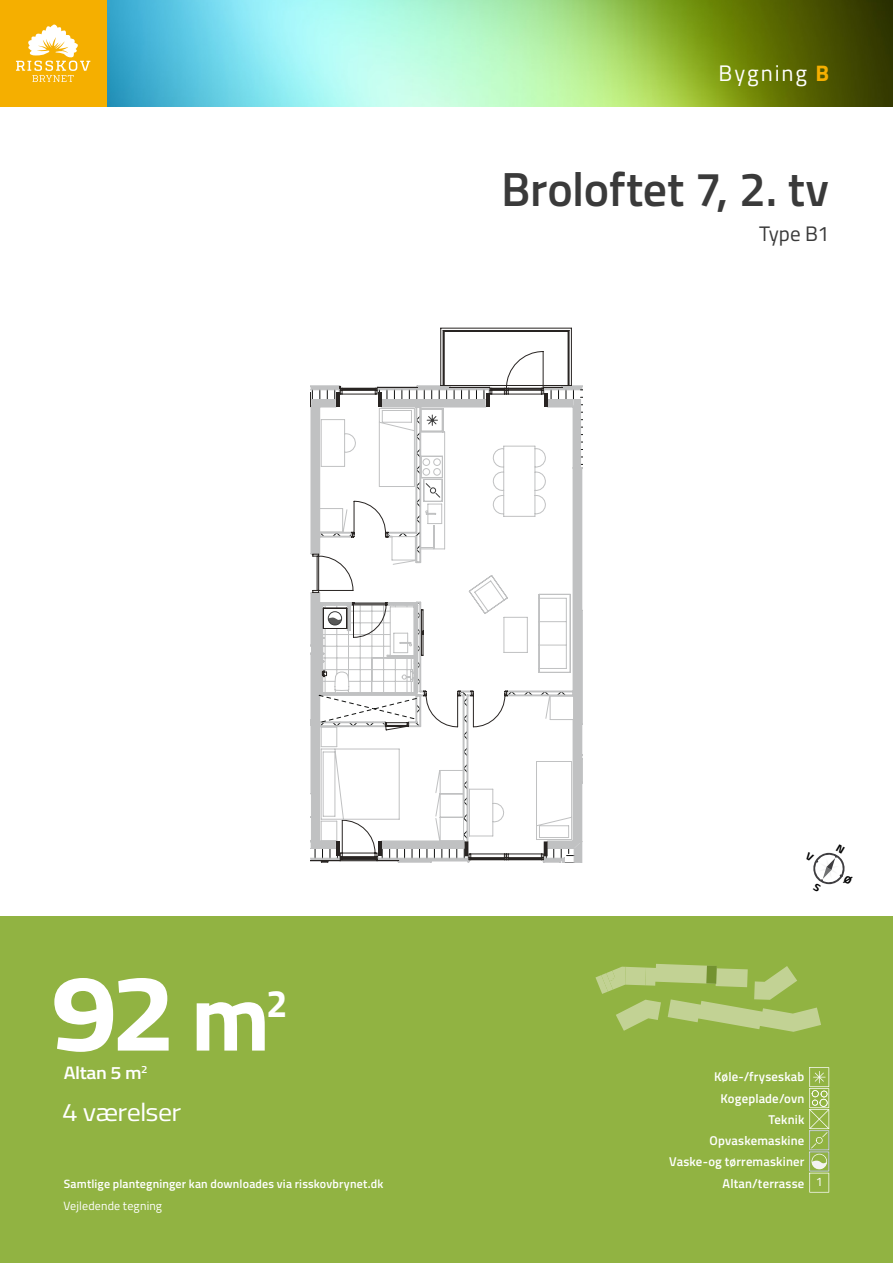
<style>
.page{position:relative;width:893px;height:1263px;background:#fff}
.page>*{position:absolute;margin:0;border:0;box-sizing:border-box;transform-origin:0 0}
.t1{font:700 108px "Titillium";color:#fff;scale:1.1 1}
.t2{font:600 48px "Titillium";letter-spacing:-.005em;color:#3a3a3a}
.t3{font:700 38.55px "Titillium";color:#fff}
.t4{font:25.5px "Titillium";letter-spacing:-.025em;color:#fff;scale:1.1 1}
.t5{font:22.5px "Titillium";letter-spacing:.085em;color:#fff}
.t6{font:21px "Titillium";letter-spacing:-.02em;color:#3a3a3a}
.t7{font:600 18px "Titillium";letter-spacing:-.02em;color:#fff;scale:1.1 1}
.t8{font:600 12.75px/21.3px "Titillium";letter-spacing:.015em;color:#fff;text-align:right}
.t9{font:12.3px "Titillium";color:#fff}
.t10{font:600 12px "Titillium";letter-spacing:.015em;color:#fff}
.t11{font:12px "Titillium";letter-spacing:.015em;color:#fff}
.s1{font-weight:700;color:#f5af00}
.s2{font-size:94.5px}
</style>
<div class="page">
<div style="left:0;top:916px;width:893px;height:347px;background:#91b342"></div>
<img style="left:106px;top:0;width:787px;height:106px">
<div style="left:0;top:0;width:106px;height:106px;background:#f5af00"></div>
<svg style="left:16px;top:25px;width:74px;height:57px"></svg>
<svg style="left:809px;top:1067px;width:20px;height:125px"></svg>
<hr style="left:568px;top:331px;width:1px;height:54px;background:#282422">
<hr style="left:444px;top:331px;width:124px;height:1px;background:#282422">
<hr style="left:569px;top:330px;width:1px;height:55px;background:#282422">
<hr style="left:571px;top:328px;width:1px;height:57px;background:#282422">
<hr style="left:441px;top:328px;width:130px;height:1px;background:#282422">
<hr style="left:440px;top:328px;width:1px;height:57px;background:#282422">
<hr style="left:443px;top:330px;width:126px;height:1px;background:#282422">
<hr style="left:443px;top:330px;width:1px;height:55px;background:#282422">
<svg style="left:311px;top:351px;width:272px;height:512px"></svg>
<div style="left:328px;top:611px;width:14px;height:14px;border:1px solid #3a3a3a;border-radius:50%"></div>
<svg style="left:595px;top:964px;width:226px;height:68px"></svg>
<svg style="left:813px;top:852px;width:32px;height:33px"></svg>
<h3 class="t5" style="left:719px;top:56px;width:112px">Bygning <span class="s1">B</span></h3>
<h2 class="t2" style="left:501px;top:153px;width:330px">Broloftet 7, 2. tv</h2>
<h3 class="t6" style="left:759px;top:218px;width:71px">Type B1</h3>
<h1 class="t1" style="left:51px;top:930px;width:201px">92 <span class="s2">m</span></h1>
<h3 class="t3" style="left:266px;top:974px;width:23px">2</h3>
<h3 class="t7" style="left:64px;top:1059px;width:78px">Altan 5 m<sup>2</sup></h3>
<h3 class="t4" style="left:62px;top:1093px;width:110px">4 værelser</h3>
<p class="t10" style="left:64px;top:1174px;width:321px">Samtlige plantegninger kan downloades via risskovbrynet.dk</p>
<p class="t11" style="left:63px;top:1197px;width:100px">Vejledende tegning</p>
<p class="t8" style="left:669px;top:1065px;width:137px">Køle-/fryseskab<br>Kogeplade/ovn<br>Teknik<br>Opvaskemaskine<br>Vaske-og tørremaskiner<br>Altan/terrasse</p>
<p class="t9" style="left:816px;top:1173px;width:8px">1</p>
</div>
